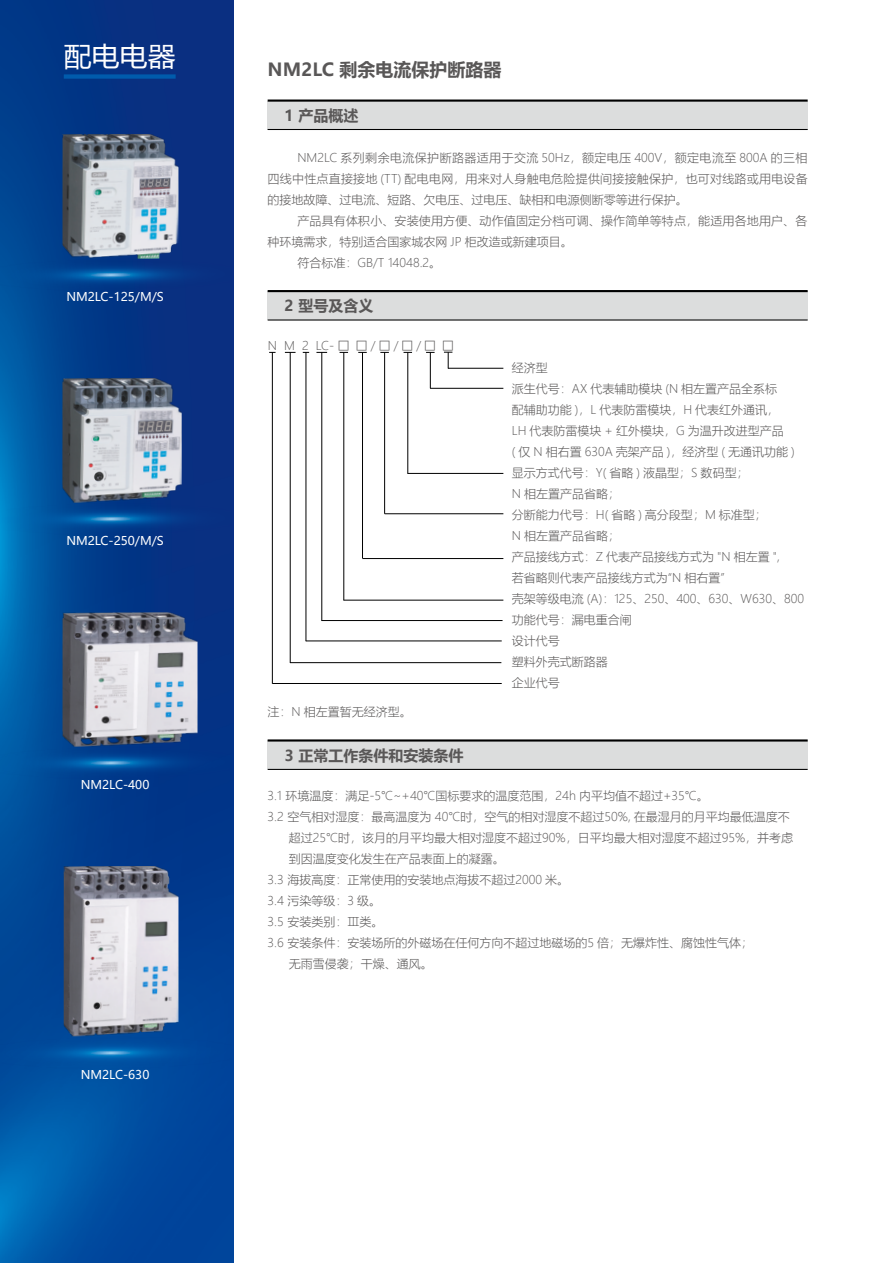
<style>
.page{position:relative;width:893px;height:1263px;background:#fff}
.page>*{position:absolute;margin:0;border:0;box-sizing:border-box;transform-origin:0 0}
.t1{font:27px "Microsoft Ya Hei";color:#fff}
.t2{font:700 18px "Microsoft Ya Hei";color:#595757}
.t3{font:700 15px "Microsoft Ya Hei";color:#595757}
.t4{font:300 12px/21px "Microsoft Ya Hei";color:#595757;text-align:justify}
.t5{font:12px "Microsoft Ya Hei";color:#fff}
.s1{font-family:"Sim Hei";font-weight:400}
</style>
<div class="page">
<img style="left:0;top:0;width:234px;height:1263px">
<div style="left:64px;top:74px;width:112px;height:5px;background:#005bac"></div>
<div style="left:268px;top:101px;width:540px;height:28px;background:#dcdddd"></div>
<hr style="left:268px;top:100px;width:540px;height:2px;background:#000">
<hr style="left:268px;top:129px;width:540px;height:1px;background:#000">
<div style="left:268px;top:291px;width:540px;height:29px;background:#dcdddd"></div>
<hr style="left:268px;top:290px;width:540px;height:2px;background:#000">
<hr style="left:268px;top:319px;width:540px;height:2px;background:#000">
<hr style="left:290px;top:352px;width:1px;height:311px;background:#000">
<hr style="left:306px;top:352px;width:1px;height:289px;background:#000">
<hr style="left:272px;top:352px;width:1px;height:332px;background:#000">
<svg style="left:444px;top:352px;width:8px;height:16px"></svg>
<hr style="left:430px;top:352px;width:1px;height:36px;background:#000">
<hr style="left:408px;top:352px;width:1px;height:122px;background:#000">
<hr style="left:384px;top:352px;width:1px;height:162px;background:#000">
<hr style="left:448px;top:368px;width:55px;height:1px;background:#000">
<hr style="left:430px;top:388px;width:73px;height:1px;background:#000">
<hr style="left:408px;top:473px;width:95px;height:1px;background:#000">
<hr style="left:385px;top:513px;width:118px;height:1px;background:#000">
<hr style="left:362px;top:558px;width:141px;height:1px;background:#000">
<hr style="left:344px;top:600px;width:159px;height:1px;background:#000">
<hr style="left:321px;top:620px;width:182px;height:1px;background:#000">
<hr style="left:306px;top:641px;width:196px;height:1px;background:#000">
<hr style="left:290px;top:662px;width:211px;height:1px;background:#000">
<hr style="left:272px;top:683px;width:230px;height:1px;background:#000">
<hr style="left:362px;top:352px;width:1px;height:206px;background:#000">
<hr style="left:344px;top:352px;width:1px;height:248px;background:#000">
<hr style="left:322px;top:352px;width:1px;height:269px;background:#000">
<img style="left:0;top:259px;width:232px;height:31px">
<img style="left:0;top:503px;width:232px;height:31px">
<img style="left:0;top:747px;width:232px;height:31px">
<img style="left:0;top:1037px;width:232px;height:31px">
<div style="left:268px;top:740px;width:540px;height:29px;background:#dcdddd"></div>
<hr style="left:268px;top:739px;width:540px;height:2px;background:#000">
<hr style="left:268px;top:769px;width:540px;height:1px;background:#000">
<img style="left:63px;top:134px;width:115px;height:125px">
<img style="left:62px;top:378px;width:120px;height:125px">
<img style="left:63px;top:612px;width:135px;height:135px">
<img style="left:64px;top:866px;width:114px;height:170px">
<h1 class="t1" style="left:64px;top:38px;width:113px">配电电器</h1>
<p class="t5" style="left:66px;top:289px;width:99px">NM2LC-125/M/S</p>
<p class="t5" style="left:66px;top:533px;width:99px">NM2LC-250/M/S</p>
<p class="t5" style="left:81px;top:777px;width:70px">NM2LC-400</p>
<p class="t5" style="left:81px;top:1066px;width:70px">NM2LC-630</p>
<p class="t2" style="left:268px;top:57px;width:235px">NM2LC 剩余电流保护断路器</p>
<p class="t3" style="left:285px;top:105px;width:75px">1 产品概述</p>
<p class="t4" style="left:268px;top:147px;width:542px;text-indent:30px">NM2LC 系列剩余电流保护断路器适用于交流 50Hz，额定电压 400V，额定电流至 800A 的三相四线中性点直接接地 (TT) 配电电网，用来对人身触电危险提供间接接触保护，也可对线路或用电设备的接地故障、过电流、短路、欠电压、过电压、缺相和电源侧断零等进行保护。</p>
<p class="t4" style="left:268px;top:210px;width:541px;text-indent:30px">产品具有体积小、安装使用方便、动作值固定分档可调、操作简单等特点，能适用各地用户、各种环境需求，特别适合国家城农网 JP 柜改造或新建项目。</p>
<p class="t4" style="left:297px;top:252px;width:145px">符合标准：GB/T 14048.2。</p>
<p class="t3" style="left:285px;top:295px;width:90px">2 型号及含义</p>
<p class="t4" style="left:268px;top:335px;width:188px">N M 2 LC- <span class="s1">□ □</span>/<span class="s1">□</span>/<span class="s1">□</span>/<span class="s1">□ □</span></p>
<p class="t4" style="left:268px;top:701px;width:146px">注：N 相左置暂无经济型。</p>
<p class="t3" style="left:285px;top:745px;width:180px">3 正常工作条件和安装条件</p>
<p class="t4" style="left:512px;top:357px;width:37px">经济型</p>
<p class="t4" style="left:512px;top:378px;width:267px">派生代号：AX 代表辅助模块 (N 相左置产品全系标</p>
<p class="t4" style="left:512px;top:399px;width:269px">配辅助功能 )，L 代表防雷模块，H 代表红外通讯，</p>
<p class="t4" style="left:512px;top:420px;width:273px">LH 代表防雷模块 + 红外模块，G 为温升改进型产品</p>
<p class="t4" style="left:512px;top:441px;width:284px">( 仅 N 相右置 630A 壳架产品 )，经济型 ( 无通讯功能 )</p>
<p class="t4" style="left:512px;top:462px;width:238px">显示方式代号：Y( 省略 ) 液晶型；S 数码型；</p>
<p class="t4" style="left:512px;top:483px;width:110px">N 相左置产品省略；</p>
<p class="t4" style="left:512px;top:504px;width:256px">分断能力代号：H( 省略 ) 高分段型；M 标准型；</p>
<p class="t4" style="left:512px;top:525px;width:110px">N 相左置产品省略；</p>
<p class="t4" style="left:512px;top:546px;width:270px">产品接线方式：Z 代表产品接线方式为 "N 相左置 ",</p>
<p class="t4" style="left:512px;top:567px;width:214px">若省略则代表产品接线方式为“N 相右置”</p>
<p class="t4" style="left:512px;top:588px;width:294px">壳架等级电流 (A)：125、250、400、630、W630、800</p>
<p class="t4" style="left:512px;top:609px;width:121px">功能代号：漏电重合闸</p>
<p class="t4" style="left:512px;top:630px;width:49px">设计代号</p>
<p class="t4" style="left:512px;top:651px;width:97px">塑料外壳式断路器</p>
<p class="t4" style="left:512px;top:672px;width:49px">企业代号</p>
<p class="t4" style="left:268px;top:785px;width:443px">3.1 环境温度：满足-5℃~+40℃国标要求的温度范围，24h 内平均值不超过+35℃。</p>
<p class="t4" style="left:268px;top:806px;width:524px">3.2 空气相对湿度：最高温度为 40℃时，空气的相对湿度不超过50%, 在最湿月的月平均最低温度不</p>
<p class="t4" style="left:289px;top:827px;width:506px">超过25℃时，该月的月平均最大相对湿度不超过90%，日平均最大相对湿度不超过95%，并考虑</p>
<p class="t4" style="left:289px;top:848px;width:217px">到因温度变化发生在产品表面上的凝露。</p>
<p class="t4" style="left:268px;top:869px;width:303px">3.3 海拔高度：正常使用的安装地点海拔不超过2000 米。</p>
<p class="t4" style="left:268px;top:890px;width:115px">3.4 污染等级：3 级。</p>
<p class="t4" style="left:268px;top:911px;width:117px">3.5 安装类别：Ⅲ类。</p>
<p class="t4" style="left:268px;top:932px;width:487px">3.6 安装条件：安装场所的外磁场在任何方向不超过地磁场的5 倍；无爆炸性、腐蚀性气体；</p>
<p class="t4" style="left:289px;top:953px;width:145px">无雨雪侵袭；干燥、通风。</p>
</div>
